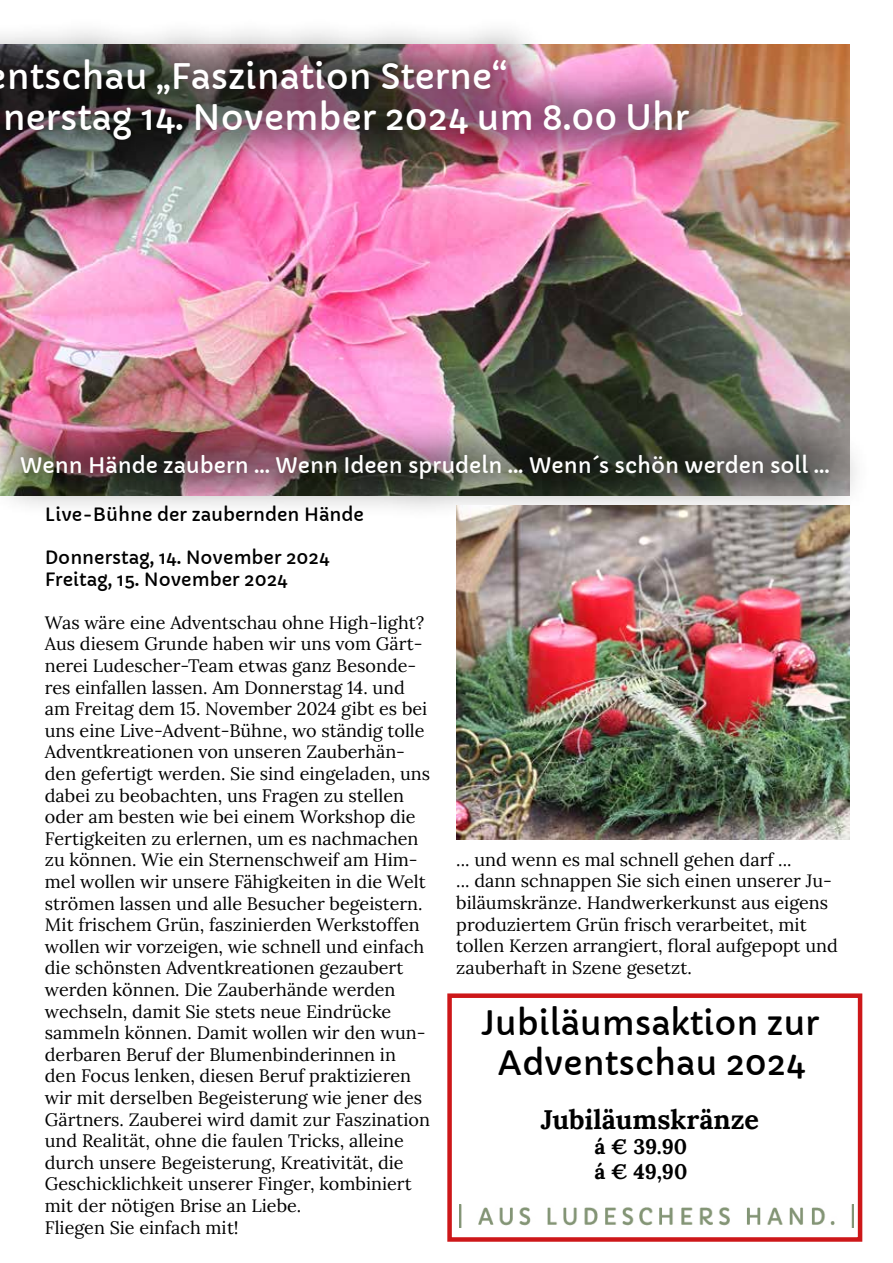
<style>
.page{position:relative;width:893px;height:1263px;background:#fff}
.page>*{position:absolute;margin:0;border:0;box-sizing:border-box;transform-origin:0 0}
.t1{font:34.5px/41.4px "Capriola";color:#fff}
.t2{font:33px/39.6px "Capriola";color:#000;text-align:center}
.t3{font:700 27px "Lora";color:#000}
.t4{font:21px "Capriola";color:#fff}
.t5{font:700 21px/25.2px "Lora";color:#000}
.t6{font:18px/21.6px "Lora";color:#000}
.t7{font:18px/21.6px "Capriola";color:#000}
</style>
<div class="page">
<img style="left:0;top:45px;width:850px;height:365px">
<div style="left:0;top:15px;width:733px;height:169px;background:#000;opacity:.48"></div>
<div style="left:0;top:410px;width:873px;height:113px;background:#000;opacity:.5"></div>
<div style="left:447px;top:993px;width:415px;height:249px;border:4px solid #cd1719"></div>
<img style="left:456px;top:505px;width:394px;height:334px">
<img style="left:459px;top:1204px;width:395px;height:23px">
<h1 class="t1" style="left:3px;top:56px;width:688px">ntschau „Faszination Sterne“<br>nerstag 14. November 2024 um 8.00 Uhr</h1>
<p class="t4" style="left:20px;top:453px;width:811px">Wenn Hände zaubern ... Wenn Ideen sprudeln ... Wenn´s schön werden soll ...</p>
<p class="t7" style="left:45px;top:504px;width:321px">Live-Bühne der zaubernden Hände</p>
<p class="t7" style="left:45px;top:547px;width:286px">Donnerstag, 14. November 2024<br>Freitag, 15. November 2024</p>
<p class="t6" style="left:45px;top:610px;width:387px">Was wäre eine Adventschau ohne High-light?<br>Aus diesem Grunde haben wir uns vom Gärt&shy;nerei Ludescher-Team etwas ganz Besonde&shy;res einfallen lassen. Am Donnerstag 14. und am Freitag dem 15. November 2024 gibt es bei uns eine Live-Advent-Bühne, wo ständig tolle Adventkreationen von unseren Zauberhän&shy;den gefertigt werden. Sie sind eingeladen, uns dabei zu beobachten, uns Fragen zu stellen oder am besten wie bei einem Workshop die Fertigkeiten zu erlernen, um es nachmachen zu können. Wie ein Sternenschweif am Him&shy;mel wollen wir unsere Fähigkeiten in die Welt strömen lassen und alle Besucher begeistern.<br>Mit frischem Grün, faszinierden Werkstoffen wollen wir vorzeigen, wie schnell und einfach die schönsten Adventkreationen gezaubert werden können. Die Zauberhände werden wechseln, damit Sie stets neue Eindrücke sammeln können. Damit wollen wir den wun&shy;derbaren Beruf der Blumenbinderinnen in den Focus lenken, diesen Beruf praktizieren wir mit derselben Begeisterung wie jener des Gärtners. Zauberei wird damit zur Faszination und Realität, ohne die faulen Tricks, alleine durch unsere Begeisterung, Kreativität, die Geschicklichkeit unserer Finger, kombiniert mit der nötigen Brise an Liebe.<br>Fliegen Sie einfach mit!</p>
<p class="t6" style="left:456px;top:847px;width:383px">... und wenn es mal schnell gehen darf ...<br>... dann schnappen Sie sich einen unserer Ju&shy;biläumskränze. Handwerkerkunst aus eigens produziertem Grün frisch verarbeitet, mit tollen Kerzen arrangiert, floral aufgepopt und zauberhaft in Szene gesetzt.</p>
<h2 class="t2" style="left:481px;top:1004px;width:340px">Jubiläumsaktion zur<br>Adventschau 2024</h2>
<h3 class="t3" style="left:541px;top:1096px;width:220px">Jubiläumskränze</h3>
<p class="t5" style="left:594px;top:1131px;width:94px">á € 39.90 á € 49,90</p>
</div>
